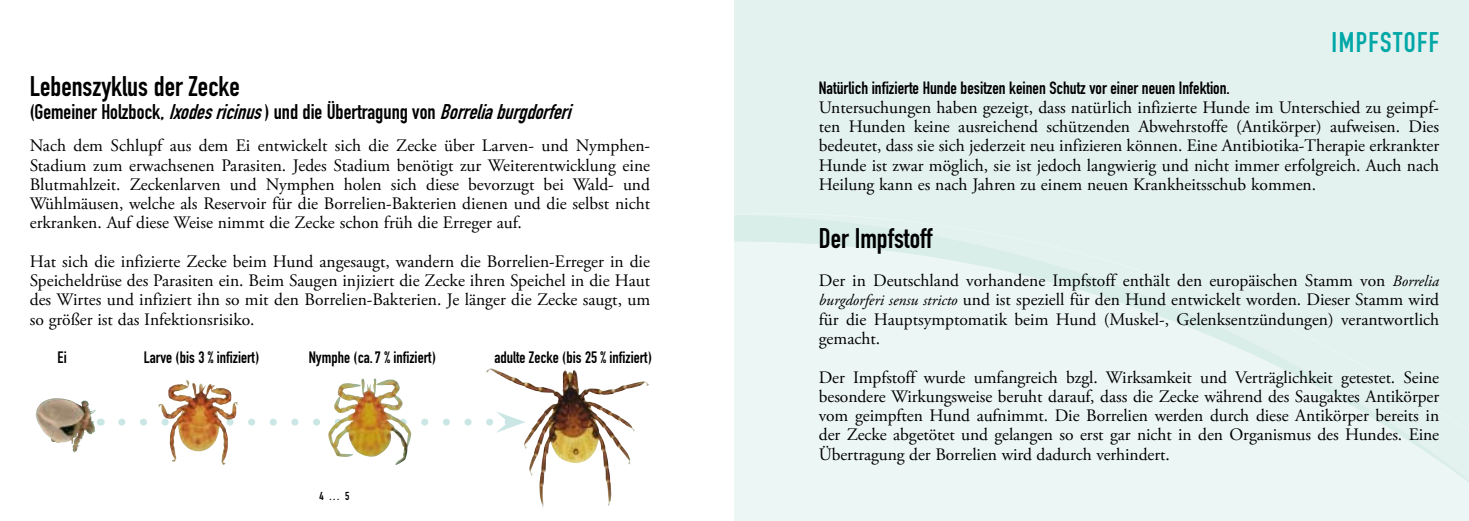
<style>
.page{position:relative;width:1469px;height:521px;background:#fff}
.page>*{position:absolute;margin:0;border:0;box-sizing:border-box;transform-origin:0 0}
.t1{font:28px "DIN Engschrift Alternate";color:#000}
.t2{font:28px "DIN Engschrift Alternate";letter-spacing:.05em;color:#00a7a7}
.t3{font:21px "DIN Engschrift Alternate";color:#000}
.t4{font:17.5px/19.2px "Adobe Garamond Pro";color:#000;text-align:justify}
.t5{font:17.5px "DIN Engschrift Alternate";color:#000}
.t6{font:16.28px "DIN Engschrift Alternate";color:#000}
.t7{font:11.38px "DIN Engschrift Alternate";color:#000}
.s1{font-style:italic}
.s2{font-style:italic;font-size:15.75px}
</style>
<div class="page">
<svg style="left:101px;top:419px;width:21px;height:7px"></svg>
<img style="left:122px;top:411px;width:350px;height:22px">
<svg style="left:734px;top:0;width:734px;height:520px;background:#e4f1ef"></svg>
<svg style="left:734px;top:203px;width:734px;height:279px;background:#e7f3f1"></svg>
<img style="left:35px;top:399px;width:53px;height:54px">
<img style="left:158px;top:380px;width:30px;height:82px">
<img style="left:328px;top:378px;width:46px;height:79px">
<img style="left:485px;top:368px;width:73px;height:140px">
<h1 class="t1" style="left:30px;top:70px;width:212px">Lebenszyklus der Zecke</h1>
<p class="t3" style="left:30px;top:99px;width:548px">(Gemeiner Holzbock, <span class="s1">Ixodesricinus</span>) und die Übertragung von <span class="s1">Borreliaburgdorferi</span></p>
<p class="t4" style="left:30px;top:137px;width:622px">Nach dem Schlupf aus dem Ei entwickelt sich die Zecke über Larven- und Nymphen-Stadium zum erwachsenen Parasiten. Jedes Stadium benötigt zur Weiterentwicklung eine Blutmahlzeit. Zeckenlarven und Nymphen holen sich diese bevorzugt bei Wald- und Wühlmäusen, welche als Reservoir für die Borrelien-Bakterien dienen und die selbst nicht erkranken. Auf diese Weise nimmt die Zecke schon früh die Erreger auf.</p>
<p class="t4" style="left:30px;top:252px;width:622px">Hat sich die infizierte Zecke beim Hund angesaugt, wandern die Borrelien-Erreger in die Speicheldrüse des Parasiten ein. Beim Saugen injiziert die Zecke ihren Speichel in die Haut des Wirtes und infiziert ihn so mit den Borrelien-Bakterien. Je länger die Zecke saugt, um so größer ist das Infektionsrisiko.</p>
<p class="t6" style="left:58px;top:348px;width:11px">Ei</p>
<p class="t6" style="left:144px;top:348px;width:117px">Larve (bis 3 % infiziert)</p>
<p class="t6" style="left:309px;top:348px;width:129px">Nymphe (ca.7 % infiziert)</p>
<p class="t6" style="left:494px;top:348px;width:159px">adulte Zecke (bis 25 % infiziert)</p>
<p class="t7" style="left:319px;top:489px;width:31px">4 ... 5</p>
<h1 class="t2" style="left:1331px;top:25px;width:109px">IMPFSTOFF</h1>
<p class="t5" style="left:819px;top:77px;width:412px">Natürlich infizierte Hunde besitzen keinen Schutz vor einer neuen Infektion.</p>
<p class="t4" style="left:819px;top:98px;width:622px">Untersuchungen haben gezeigt, dass natürlich infizierte Hunde im Unterschied zu geimpf&shy;ten Hunden keine ausreichend schützenden Abwehrstoffe (Antikörper) aufweisen. Dies bedeutet, dass sie sich jederzeit neu infizieren können. Eine Antibiotika-Therapie erkrankter Hunde ist zwar möglich, sie ist jedoch langwierig und nicht immer erfolgreich. Auch nach Heilung kann es nach Jahren zu einem neuen Krankheitsschub kommen.</p>
<h1 class="t1" style="left:819px;top:221px;width:115px">Der Impfstoff</h1>
<p class="t4" style="left:818px;top:272px;width:622px">Der in Deutschland vorhandene Impfstoff enthält den europäischen Stamm von <span class="s2">Borrelia burgdorferi sensu stricto</span> und ist speziell für den Hund entwickelt worden. Dieser Stamm wird für die Hauptsymptomatik beim Hund (Muskel-, Gelenksentzündungen) verantwortlich gemacht.</p>
<p class="t4" style="left:818px;top:368px;width:622px">Der Impfstoff wurde umfangreich bzgl. Wirksamkeit und Verträglichkeit getestet. Seine besondere Wirkungsweise beruht darauf, dass die Zecke während des Saugaktes Antikörper vom geimpften Hund aufnimmt. Die Borrelien werden durch diese Antikörper bereits in der Zecke abgetötet und gelangen so erst gar nicht in den Organismus des Hundes. Eine Übertragung der Borrelien wird dadurch verhindert.</p>
</div>
